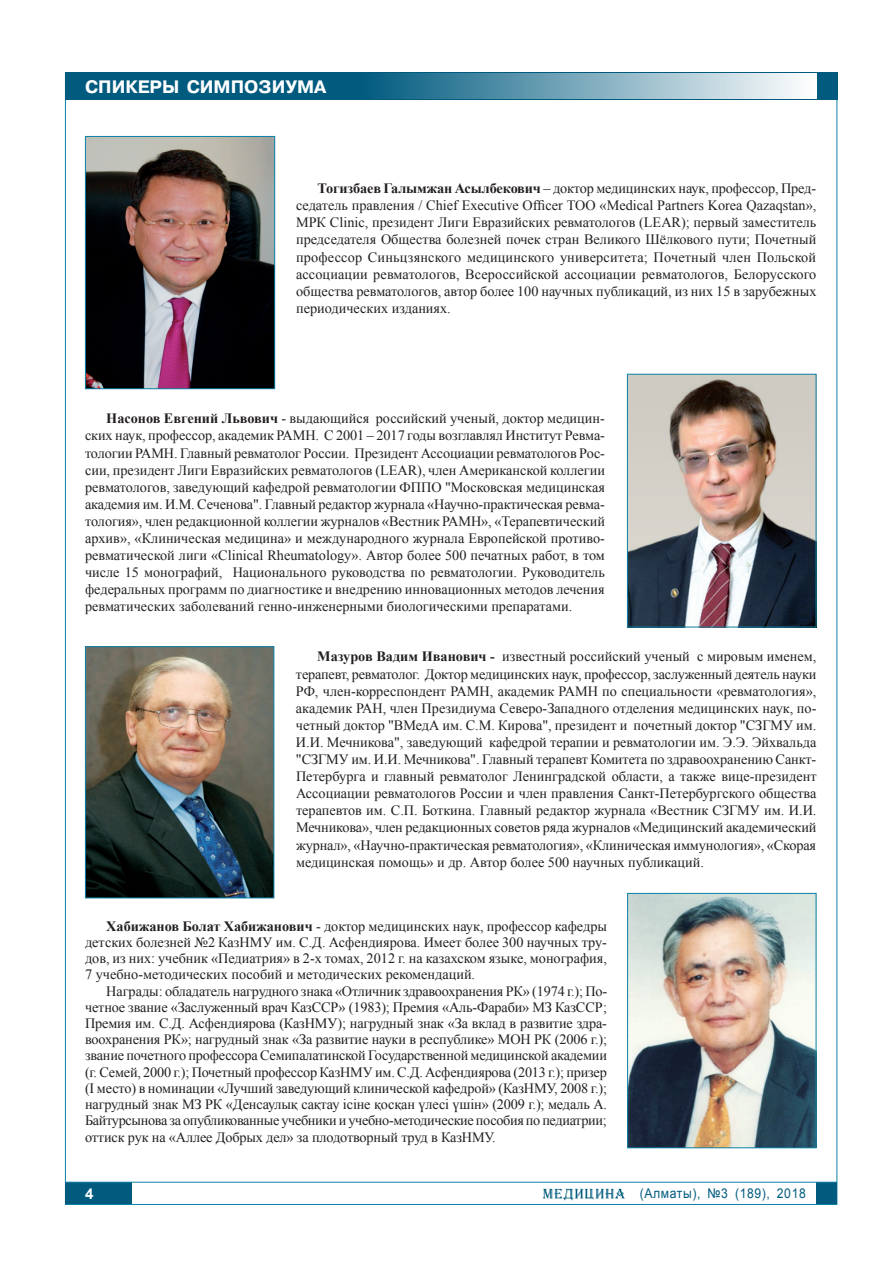
<style>
.page{position:relative;width:893px;height:1263px;background:#fff}
.page>*{position:absolute;margin:0;border:0;box-sizing:border-box;transform-origin:0 0}
.t1{font:700 18px "Pragmatica C";color:#fff}
.t2{font:700 15px "Arial";color:#fff}
.t3{font:14.25px/17.1px "Times New Roman";color:#231f20;text-align:justify}
.t4{font:13.5px "Arial";letter-spacing:.05em;color:#005b7f;scale:.9 1}
.s1{font-weight:700}
</style>
<div class="page">
<div style="left:65px;top:1182px;width:67px;height:22px;background:#005b7f"></div>
<div style="left:816px;top:1182px;width:21px;height:22px;background:#005b7f"></div>
<hr style="left:65px;top:1182px;width:772px;height:1px;background:#0d82a6">
<div style="left:65px;top:72px;width:772px;height:28px;background:#005b7f"></div>
<div style="left:353px;top:73px;width:463px;height:26px;background:linear-gradient(to right,#00587d,#fffefe)"></div>
<svg style="left:542px;top:1189px;width:83px;height:12px"></svg>
<img style="left:87px;top:138px;width:186px;height:249px">
<div style="left:85px;top:136px;width:190px;height:253px;border:1px solid #0d82a6"></div>
<img style="left:87px;top:648px;width:185px;height:248px">
<div style="left:85px;top:646px;width:189px;height:252px;border:1px solid #0d82a6"></div>
<img style="left:629px;top:895px;width:185px;height:251px">
<div style="left:627px;top:893px;width:189px;height:255px;border:1px solid #0d82a6"></div>
<img style="left:629px;top:376px;width:185px;height:249px">
<div style="left:627px;top:374px;width:189px;height:253px;border:1px solid #0d82a6"></div>
<p class="t1" style="left:85px;top:77px;width:14px">СПИКЕ</p>
<p class="t1" style="left:150px;top:77px;width:53px">РЫ СИМПОЗИУМА</p>
<p class="t3" style="left:296px;top:180px;width:522px;text-indent:21px"><span class="s1">Тогизбаев Галымжан Асылбекович</span> – доктор медицинских наук, профессор, Пред&shy;седатель правления / Сhief Executive Officer ТОО «Medical Partners Korea Qazaqstan», МРК Clinic, президент Лиги Евразийских ревматологов (LEAR); первый заместитель председателя Общества болезней почек стран Великого Шёлкового пути; Почетный профессор Синьцзянского медицинского университета; Почетный член Польской ассоциации ревматологов, Всероссийской ассоциации ревматологов, Белорусского общества ревматологов, автор более 100 научных публикаций, из них 15 в зарубежных периодических изданиях.</p>
<p class="t3" style="left:85px;top:410px;width:521px;text-indent:21px"><span class="s1">Насонов Евгений Львович</span> - выдающийся российский ученый, доктор медицин&shy;ских наук, профессор, академик РАМН. С 2001 – 2017 годы возглавлял Институт Ревма&shy;тологии РАМН. Главный ревматолог России. Президент Ассоциации ревматологов Рос&shy;сии, президент Лиги Евразийских ревматологов (LEAR), член Американской коллегии ревматологов, заведующий кафедрой ревматологии ФППО "Московская медицинская академия им. И.М. Сеченова". Главный редактор журнала «Научно-практическая ревма&shy;тология», член редакционной коллегии журналов «Вестник РАМН», «Терапевтический архив», «Клиническая медицина» и международного журнала Европейской противо&shy;ревматической лиги «Clinical Rheumatology». Автор более 500 печатных работ, в том числе 15 монографий, Национального руководства по ревматологии. Руководитель федеральных программ по диагностике и внедрению инновационных методов лечения ревматических заболеваний генно-инженерными биологическими препаратами.</p>
<p class="t3" style="left:296px;top:648px;width:522px;text-indent:21px"><span class="s1">Мазуров Вадим Иванович -</span> известный российский ученый с мировым именем, терапевт, ревматолог. Доктор медицинских наук, профессор, заслуженный деятель науки РФ, член-корреспондент РАМН, академик РАМН по специальности «ревматология», академик РАН, член Президиума Северо-Западного отделения медицинских наук, по&shy;четный доктор "ВМедА им. С.М. Кирова", президент и почетный доктор "СЗГМУ им.<br>И.И. Мечникова", заведующий кафедрой терапии и ревматологии им. Э.Э. Эйхвальда "СЗГМУ им. И.И. Мечникова". Главный терапевт Комитета по здравоохранению Санкт-Петербурга и главный ревматолог Ленинградской области, а также вице-президент Ассоциации ревматологов России и член правления Санкт-Петербургского общества терапевтов им. С.П. Боткина. Главный редактор журнала «Вестник СЗГМУ им. И.И.<br>Мечникова», член редакционных советов ряда журналов «Медицинский академический журнал», «Научно-практическая ревматология», «Клиническая иммунология», «Скорая медицинская помощь» и др. Автор более 500 научных публикаций.</p>
<p class="t3" style="left:85px;top:918px;width:523px;line-height:16.2px;text-indent:21px"><span class="s1">Хабижанов Болат Хабижанович</span> - доктор медицинских наук, профессор кафедры детских болезней №2 КазНМУ им. С.Д. Асфендиярова. Имеет более 300 научных тру&shy;дов, из них: учебник «Педиатрия» в 2-х томах, 2012 г. на казахском языке, монография, 7 учебно-методических пособий и методических рекомендаций.</p>
<p class="t3" style="left:85px;top:982px;width:524px;line-height:16.2px;text-indent:21px">Награды: обладатель нагрудного знака «Отличник здравоохранения РК» (1974 г.); По&shy;четное звание «Заслуженный врач КазССР» (1983); Премия «Аль-Фараби» МЗ КазССР; Премия им. С.Д. Асфендиярова (КазНМУ); нагрудный знак «За вклад в развитие здра&shy;воохранения РК»; нагрудный знак «За развитие науки в республике» МОН РК (2006 г.); звание почетного профессора Семипалатинской Государственной медицинской академии (г. Семей, 2000 г.); Почетный профессор КазНМУ им. С.Д. Асфендиярова (2013 г.); призер (I место) в номинации «Лучший заведующий клинической кафедрой» (КазНМУ, 2008 г.); нагрудный знак МЗ РК «Денсаулық сақтау ісіне қосқан үлесі үшін» (2009 г.); медаль А.<br>Байтурсынова за опубликованные учебники и учебно-методические пособия по педиатрии; оттиск рук на «Аллее Добрых дел» за плодотворный труд в КазНМУ.</p>
<p class="t2" style="left:85px;top:1183px;width:10px">4</p>
<p class="t4" style="left:640px;top:1185px;width:186px">(Алматы), №3 (189), 2018</p>
</div>
